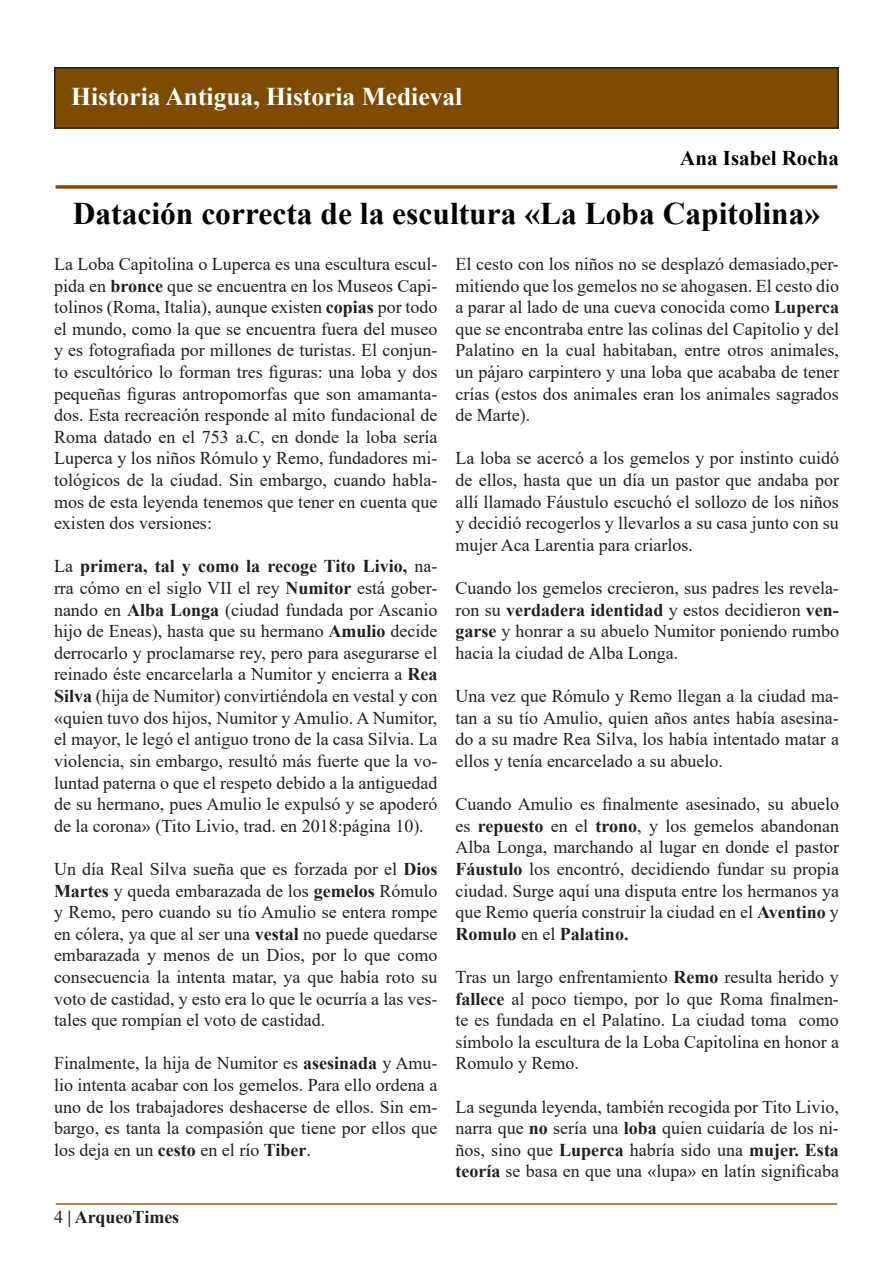
<style>
.page{position:relative;width:893px;height:1263px;background:#fff}
.page>*{position:absolute;margin:0;border:0;box-sizing:border-box;transform-origin:0 0}
.t1{font:700 31.5px "Times New Roman";color:#000}
.t2{font:700 25.5px "Times New Roman";color:#fff}
.t3{font:700 21px "Times New Roman";color:#000}
.t4{font:18px/21.6px "Times New Roman";color:#231f20;text-align:justify}
.t5{font:700 18px "Times New Roman";color:#231f20}
.s1{font-weight:700}
.s2{font-weight:400}
</style>
<div class="page">
<svg style="left:55px;top:1203px;width:783px;height:2px;background:#a88857"></svg>
<div style="left:55px;top:68px;width:783px;height:60px;background:#7d4c00"></div>
<div style="left:54px;top:67px;width:785px;height:62px;border:2px solid #231f20"></div>
<svg style="left:55px;top:185px;width:783px;height:4px;background:#8d6321"></svg>
<p class="t2" style="left:71px;top:78px;width:392px">Historia Antigua, Historia Medieval</p>
<p class="t3" style="left:680px;top:143px;width:160px">Ana Isabel Rocha</p>
<p class="t1" style="left:73px;top:191px;width:749px">Datación correcta de la escultura «La Loba Capitolina»</p>
<p class="t4" style="left:54px;top:253px;width:385px">La Loba Capitolina o Luperca es una escultura escul&shy;pida en <span class="s1">bronce</span> que se encuentra en los Museos Capi&shy;tolinos (Roma, Italia), aunque existen <span class="s1">copias</span> por todo el mundo, como la que se encuentra fuera del museo y es fotografiada por millones de turistas. El conjun&shy;to escultórico lo forman tres figuras: una loba y dos pequeñas figuras antropomorfas que son amamanta&shy;dos. Esta recreación responde al mito fundacional de Roma datado en el 753 a.C, en donde la loba sería Luperca y los niños Rómulo y Remo, fundadores mi&shy;tológicos de la ciudad. Sin embargo, cuando habla&shy;mos de esta leyenda tenemos que tener en cuenta que existen dos versiones:</p>
<p class="t4" style="left:54px;top:555px;width:385px">La <span class="s1">primera, tal y como la recoge Tito Livio,</span> na&shy;rra cómo en el siglo VII el rey <span class="s1">Numitor</span> está gober&shy;nando en <span class="s1">Alba Longa</span> (ciudad fundada por Ascanio hijo de Eneas), hasta que su hermano <span class="s1">Amulio</span> decide derrocarlo y proclamarse rey, pero para asegurarse el reinado éste encarcelarla a Numitor y encierra a <span class="s1">Rea Silva</span> (hija de Numitor) convirtiéndola en vestal y con «quien tuvo dos hijos, Numitor y Amulio. A Numitor, el mayor, le legó el antiguo trono de la casa Silvia. La violencia, sin embargo, resultó más fuerte que la vo&shy;luntad paterna o que el respeto debido a la antiguedad de su hermano, pues Amulio le expulsó y se apoderó de la corona» (Tito Livio, trad. en 2018:página 10).</p>
<p class="t4" style="left:54px;top:857px;width:385px">Un día Real Silva sueña que es forzada por el <span class="s1">Dios Martes</span> y queda embarazada de los <span class="s1">gemelos</span> Rómulo y Remo, pero cuando su tío Amulio se entera rompe en cólera, ya que al ser una <span class="s1">vestal</span> no puede quedarse embarazada y menos de un Dios, por lo que como consecuencia la intenta matar, ya que había roto su voto de castidad, y esto era lo que le ocurría a las ves&shy;tales que rompían el voto de castidad.</p>
<p class="t4" style="left:54px;top:1052px;width:385px">Finalmente, la hija de Numitor es <span class="s1">asesinada</span> y Amu&shy;lio intenta acabar con los gemelos. Para ello ordena a uno de los trabajadores deshacerse de ellos. Sin em&shy;bargo, es tanta la compasión que tiene por ellos que los deja en un <span class="s1">cesto</span> en el río <span class="s1">Tiber</span>.</p>
<p class="t4" style="left:455px;top:253px;width:385px">El cesto con los niños no se desplazó demasiado,per&shy;mitiendo que los gemelos no se ahogasen. El cesto dio a parar al lado de una cueva conocida como <span class="s1">Luperca </span>que se encontraba entre las colinas del Capitolio y del Palatino en la cual habitaban, entre otros animales, un pájaro carpintero y una loba que acababa de tener crías (estos dos animales eran los animales sagrados de Marte).</p>
<p class="t4" style="left:455px;top:447px;width:385px">La loba se acercó a los gemelos y por instinto cuidó de ellos, hasta que un día un pastor que andaba por allí llamado Fáustulo escuchó el sollozo de los niños y decidió recogerlos y llevarlos a su casa junto con su mujer Aca Larentia para criarlos.</p>
<p class="t4" style="left:455px;top:577px;width:385px">Cuando los gemelos crecieron, sus padres les revela&shy;ron su <span class="s1">verdadera identidad</span> y estos decidieron <span class="s1">ven&shy;garse</span> y honrar a su abuelo Numitor poniendo rumbo hacia la ciudad de Alba Longa.</p>
<p class="t4" style="left:455px;top:685px;width:385px">Una vez que Rómulo y Remo llegan a la ciudad ma&shy;tan a su tío Amulio, quien años antes había asesina&shy;do a su madre Rea Silva, los había intentado matar a ellos y tenía encarcelado a su abuelo.</p>
<p class="t4" style="left:455px;top:793px;width:385px">Cuando Amulio es finalmente asesinado, su abuelo es <span class="s1">repuesto</span> en el <span class="s1">trono</span>, y los gemelos abandonan Alba Longa, marchando al lugar en donde el pastor <span class="s1">Fáustulo</span> los encontró, decidiendo fundar su propia ciudad. Surge aquí una disputa entre los hermanos ya que Remo quería construir la ciudad en el <span class="s1">Aventino</span> y <span class="s1">Romulo</span> en el <span class="s1">Palatino.</span></p>
<p class="t4" style="left:455px;top:965px;width:385px">Tras un largo enfrentamiento <span class="s1">Remo</span> resulta herido y <span class="s1">fallece</span> al poco tiempo, por lo que Roma finalmen&shy;te es fundada en el Palatino. La ciudad toma como símbolo la escultura de la Loba Capitolina en honor a Romulo y Remo.</p>
<p class="t4" style="left:455px;top:1095px;width:385px">La segunda leyenda, también recogida por Tito Livio, narra que <span class="s1">no</span> sería una <span class="s1">loba</span> quien cuidaría de los ni&shy;ños, sino que <span class="s1">Luperca</span> habría sido una <span class="s1">mujer. Esta teoría</span> se basa en que una «lupa» en latín significaba</p>
<p class="t5" style="left:54px;top:1204px;width:127px"><span class="s2">4</span> | ArqueoTimes</p>
</div>
